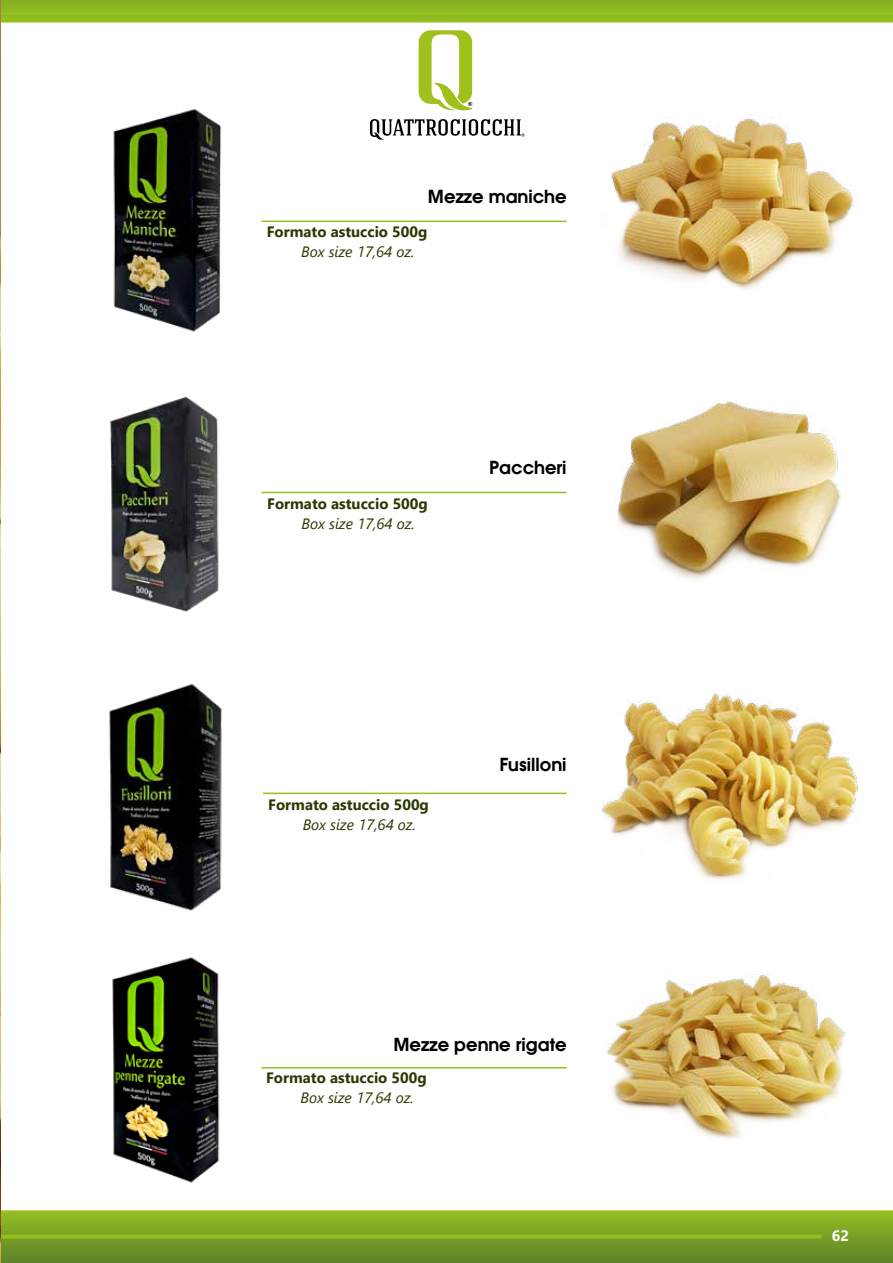
<style>
.page{position:relative;width:893px;height:1263px;background:#fff}
.page>*{position:absolute;margin:0;border:0;box-sizing:border-box;transform-origin:0 0}
.t1{font:600 18px "Atlanta";color:#000}
.t2{font:700 15px "Segoe UI";color:#293900}
.t3{font:italic 15px "Segoe UI";color:#293900}
.t4{font:700 15px "Segoe UI";color:#fff}
</style>
<div class="page">
<svg style="left:419px;top:30px;width:53px;height:80px"></svg>
<svg style="left:1px;top:1210px;width:892px;height:53px;background:#7aa126"></svg>
<svg style="left:1px;top:1234px;width:820px;height:4px;background:#90bc20"></svg>
<svg style="left:370px;top:119px;width:154px;height:21px"></svg>
<svg style="left:1px;top:0;width:892px;height:22px;background:#8db821"></svg>
<img style="left:0;top:0;width:1px;height:1263px">
<img style="left:611px;top:117px;width:243px;height:172px">
<img style="left:617px;top:401px;width:224px;height:179px">
<img style="left:600px;top:690px;width:258px;height:189px">
<img style="left:605px;top:974px;width:242px;height:165px">
<hr style="left:262px;top:1067px;width:305px;height:1px;background:#95c11f">
<hr style="left:263px;top:792px;width:304px;height:2px;background:#95c11f">
<hr style="left:262px;top:492px;width:305px;height:1px;background:#95c11f">
<hr style="left:262px;top:221px;width:305px;height:1px;background:#95c11f">
<img style="left:113px;top:109px;width:109px;height:223px">
<img style="left:110px;top:396px;width:109px;height:216px">
<img style="left:109px;top:683px;width:113px;height:228px">
<img style="left:112px;top:957px;width:108px;height:226px">
<p class="t1" style="left:428px;top:184px;width:140px">Mezze maniche</p>
<p class="t2" style="left:267px;top:217px;width:162px">Formato astuccio 500g</p>
<p class="t3" style="left:301px;top:237px;width:115px">Box size 17,64 oz.</p>
<p class="t2" style="left:267px;top:489px;width:162px">Formato astuccio 500g</p>
<p class="t3" style="left:302px;top:509px;width:115px">Box size 17,64 oz.</p>
<p class="t1" style="left:489px;top:455px;width:79px">Paccheri</p>
<p class="t2" style="left:268px;top:790px;width:162px">Formato astuccio 500g</p>
<p class="t3" style="left:303px;top:810px;width:115px">Box size 17,64 oz.</p>
<p class="t1" style="left:500px;top:751px;width:68px">Fusilloni</p>
<p class="t1" style="left:393px;top:1031px;width:175px">Mezze penne rigate</p>
<p class="t2" style="left:266px;top:1064px;width:162px">Formato astuccio 500g</p>
<p class="t3" style="left:301px;top:1084px;width:115px">Box size 17,64 oz.</p>
<p class="t4" style="left:832px;top:1221px;width:19px">62</p>
</div>
